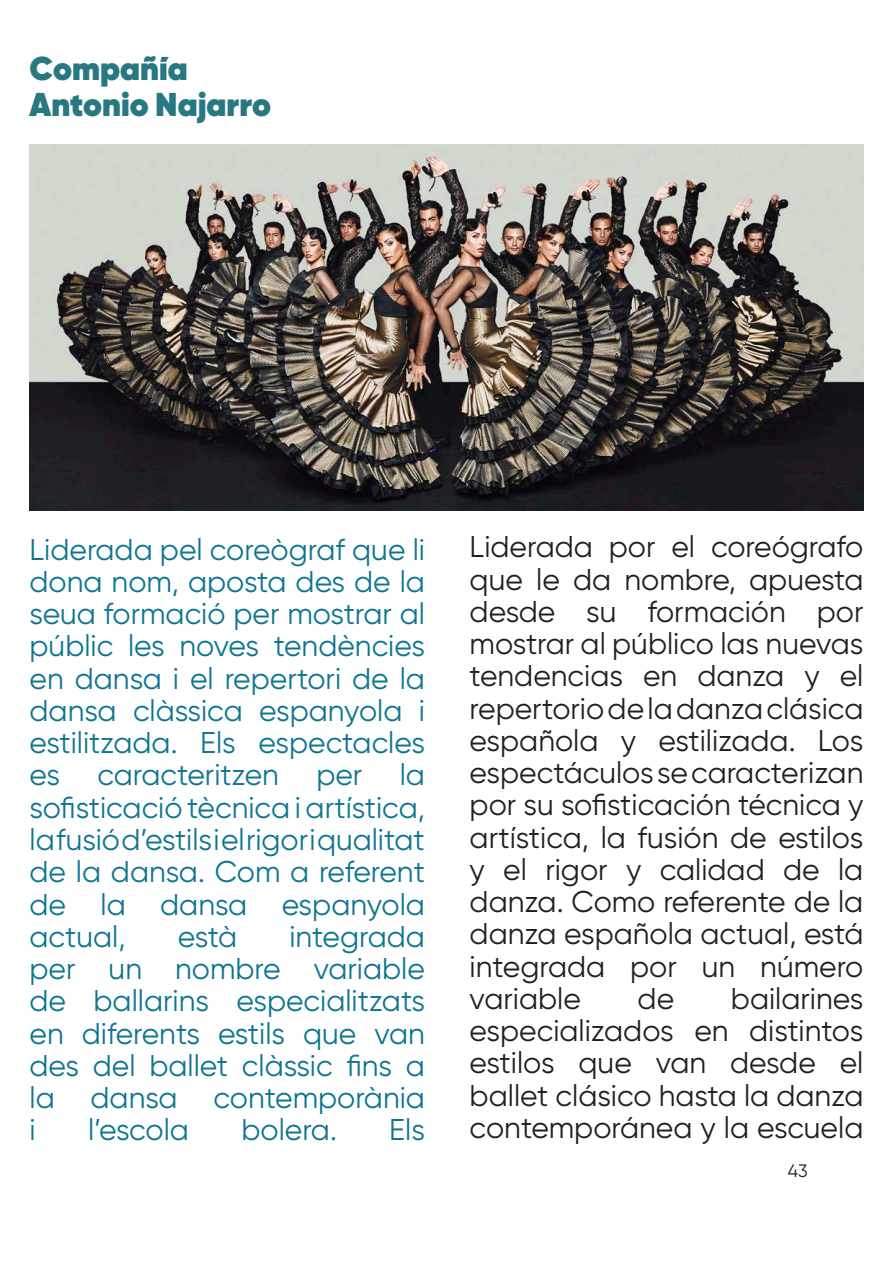
<style>
.page{position:relative;width:893px;height:1263px;background:#fff}
.page>*{position:absolute;margin:0;border:0;box-sizing:border-box;transform-origin:0 0}
.t1{font:800 33px/35.5px "Gilroy";color:#287882}
.t2{font:30px/32.2px "Gilroy";color:#0e7590;text-align:justify}
.t3{font:30px/32.2px "Gilroy";color:#231f20;text-align:justify}
.t4{font:18px "Gilroy";color:#231f20}
</style>
<div class="page">
<img style="left:29px;top:145px;width:834px;height:366px">
<p class="t1" style="left:30px;top:51px;width:243px">Compañía<br>Antonio Najarro</p>
<p class="t2" style="left:30px;top:533px;width:397px">Liderada pel coreògraf que li dona nom, aposta des de la seua formació per mostrar al públic les noves tendències en dansa i el repertori de la dansa clàssica espanyola i estilitzada. Els espectacles es caracteritzen per la sofisticació tècnica i artística, la fusió d’estils i el rigor i qualitat de la dansa. Com a referent de la dansa espanyola actual,</p>
<p class="t2" style="left:30px;top:920px;width:397px;text-indent:260px">integrada per un nombre variable de ballarins especialitzats en diferents estils que van des del ballet clàssic fins a la dansa contemporània i</p>
<p class="t2" style="left:178px;top:920px;width:61px">està</p>
<p class="t2" style="left:88px;top:1113px;width:102px">l’escola</p>
<p class="t2" style="left:241px;top:1113px;width:97px">bolera.</p>
<p class="t2" style="left:389px;top:1113px;width:37px">Els</p>
<p class="t3" style="left:470px;top:530px;width:395px">Liderada por el coreógrafo que le da nombre, apuesta desde su formación por mostrar al público las nuevas tendencias en danza y el repertorio de la danza clásica española y estilizada. Los espectáculos se caracterizan por su sofisticación técnica y artística, la fusión de estilos y el rigor y calidad de la danza. Como referente de la danza española actual, está integrada por un número variable</p>
<p class="t3" style="left:470px;top:982px;width:395px;text-indent:261px">bailarines especializados en distintos estilos que van desde el ballet clásico hasta la danza contemporánea y la escuela</p>
<p class="t3" style="left:638px;top:982px;width:38px">de</p>
<p class="t4" style="left:788px;top:1159px;width:21px">43</p>
</div>
